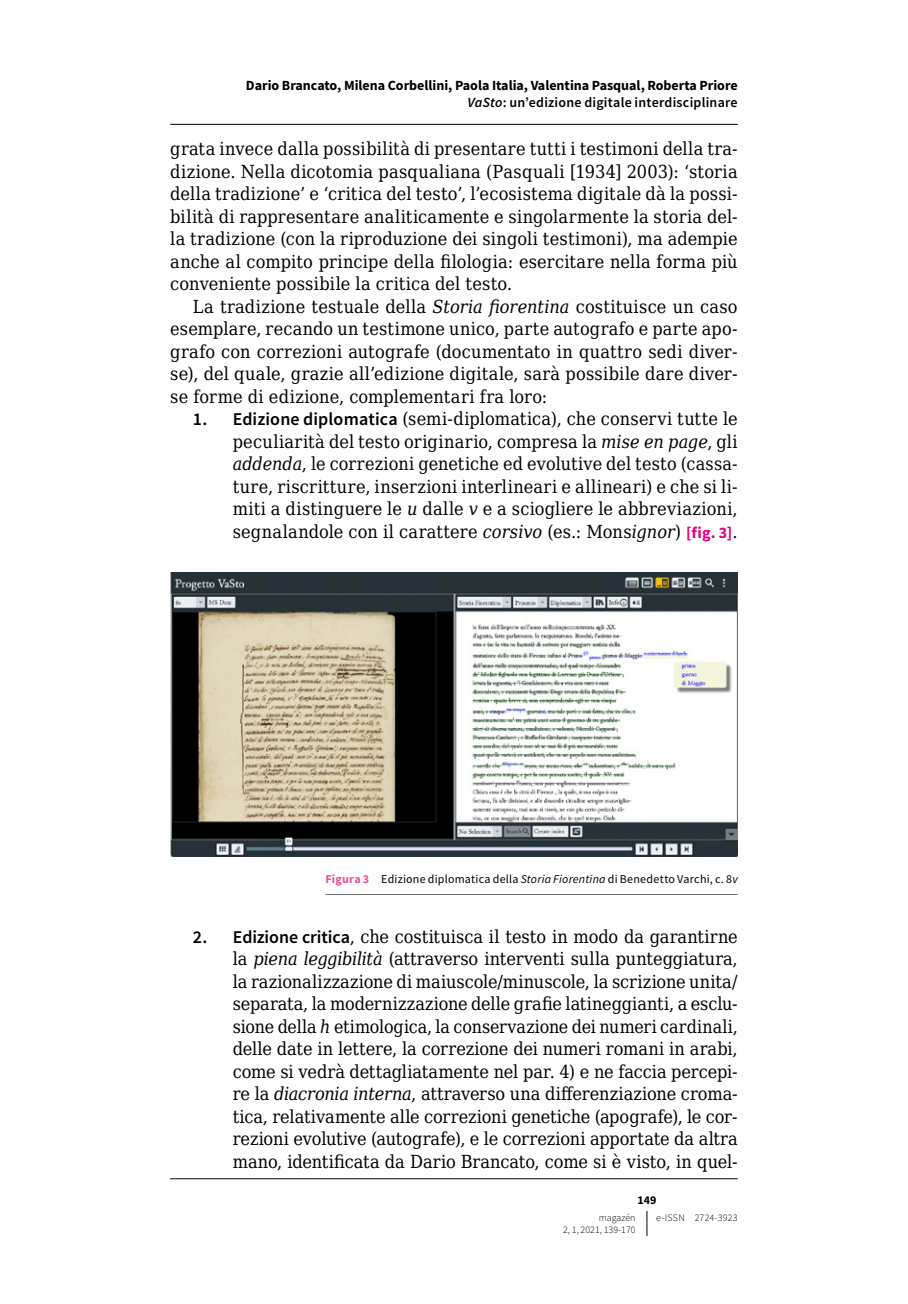
<style>
.page{position:relative;width:908px;height:1304px;background:#fff}
.page>*{position:absolute;margin:0;border:0;box-sizing:border-box;transform-origin:0 0}
.t1{font:18px/22.4px "DejaVu Serif Condensed";letter-spacing:.01em;color:#000;text-align:justify}
.t2{font:700 14px/17.6px "Source Sans Pro";color:#000;text-align:right}
.t3{font:12px "Source Sans Pro";letter-spacing:.02em;color:#000}
.t4{font:700 12px "Source Sans Pro";color:#000}
.t5{font:300 10px "Source Sans Pro";color:#000}
.t6{font:300 10px "Source Sans Pro";letter-spacing:.02em;color:#000}
.s1{font-weight:600;font-style:italic}
.s2{font-weight:600}
.s3{font-style:italic}
.s4{font-family:"Source Sans Pro";font-weight:600}
.s5{font-family:"Source Sans Pro";font-weight:700;font-size:16px;color:#e6007d}
.s6{font-weight:700;color:#ea5297}
</style>
<div class="page">
<svg style="left:646px;top:1211px;width:1px;height:25px"></svg>
<img style="left:170px;top:572px;width:567px;height:284px">
<hr style="left:325px;top:894px;width:412px;height:1px;background:#706f6f">
<hr style="left:170px;top:124px;width:567px;height:1px;background:#000">
<hr style="left:170px;top:1178px;width:567px;height:1px;background:#000">
<p class="t2" style="left:246px;top:76px;width:493px">Dario Brancato, Milena Corbellini, Paola Italia, Valentina Pasqual, Roberta Priore<br><span class="s1">VaSto</span><span class="s2">: un’edizione digitale interdisciplinare</span></p>
<p class="t1" style="left:170px;top:137px;width:568px">grata invece dalla possibilità di presentare tutti i testimoni della tra&shy;dizione. Nella dicotomia pasqualiana (Pasquali [1934] 2003): ‘storia della tradizione’ e ‘critica del testo’, l’ecosistema digitale dà la possi&shy;bilità di rappresentare analiticamente e singolarmente la storia del&shy;la tradizione (con la riproduzione dei singoli testimoni), ma adempie anche al compito principe della filologia: esercitare nella forma più conveniente possibile la critica del testo.</p>
<p class="t1" style="left:170px;top:295px;width:568px;text-indent:23px">La tradizione testuale della <span class="s3">Storia fiorentina</span> costituisce un caso esemplare, recando un testimone unico, parte autografo e parte apo&shy;grafo con correzioni autografe (documentato in quattro sedi diver&shy;se), del quale, grazie all’edizione digitale, sarà possibile dare diver&shy;se forme di edizione, complementari fra loro:</p>
<p class="t1" style="left:232px;top:407px;width:506px;text-indent:-40px"><span class="s4">1. Edizione diplomatica</span> (semi-diplomatica), che conservi tutte le peculiarità del testo originario, compresa la <span class="s3">mise en page</span>, gli <span class="s3">addenda</span>, le correzioni genetiche ed evolutive del testo (cassa&shy;ture, riscritture, inserzioni interlineari e allineari) e che si li&shy;miti a distinguere le <span class="s3">u</span> dalle <span class="s3">v</span> e a sciogliere le abbreviazioni, segnalandole con il carattere <span class="s3">corsivo</span> (es.: Mons<span class="s3">ignor</span>) <span class="s5">[fig. 3]</span>.</p>
<p class="t3" style="left:325px;top:871px;width:413px"><span class="s6">Figura 3</span> Edizione diplomatica della <span class="s3">Storia Fiorentina</span> di Benedetto Varchi, c. 8<span class="s3">v</span></p>
<p class="t1" style="left:232px;top:925px;width:506px;text-indent:-40px"><span class="s4">2. Edizione critica</span>, che costituisca il testo in modo da garantirne la <span class="s3">piena leggibilità</span> (attraverso interventi sulla punteggiatura, la razionalizzazione di maiuscole/minuscole, la scrizione unita/ separata, la modernizzazione delle grafie latineggianti, a esclu&shy;sione della <span class="s3">h</span> etimologica, la conservazione dei numeri cardinali, delle date in lettere, la correzione dei numeri romani in arabi, come si vedrà dettagliatamente nel par. 4) e ne faccia percepi&shy;re la <span class="s3">diacronia interna</span>, attraverso una differenziazione croma&shy;tica, relativamente alle correzioni genetiche (apografe), le cor&shy;rezioni evolutive (autografe), e le correzioni apportate da altra mano, identificata da Dario Brancato, come si è visto, in quel-</p>
<p class="t4" style="left:637px;top:1192px;width:21px">149</p>
<p class="t5" style="left:598px;top:1211px;width:38px">magazén</p>
<p class="t6" style="left:656px;top:1211px;width:83px">e-ISSN 2724-3923</p>
<p class="t5" style="left:563px;top:1224px;width:74px">2, 1, 2021, 139-170</p>
</div>
